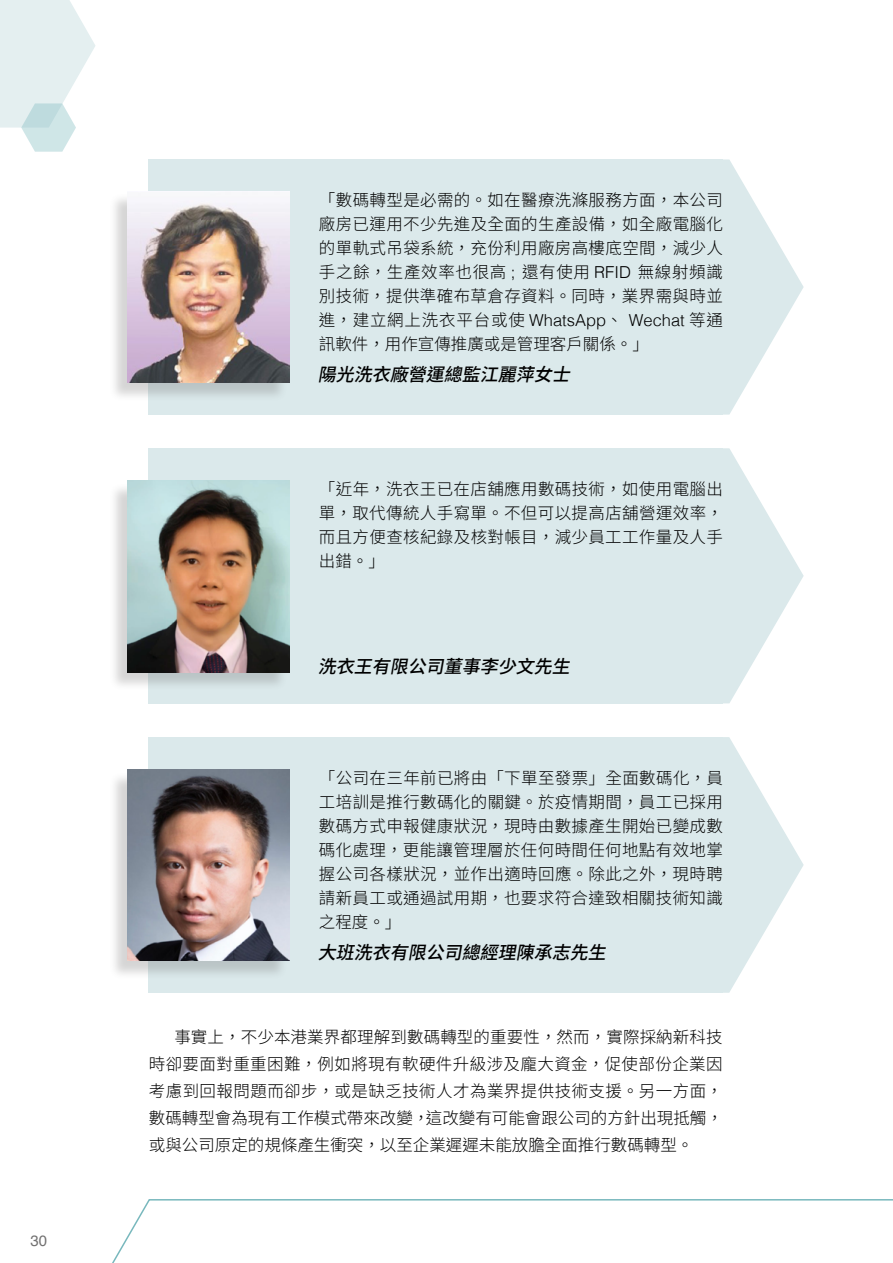
<style>
.page{position:relative;width:893px;height:1263px;background:#fff}
.page>*{position:absolute;margin:0;border:0;box-sizing:border-box;transform-origin:0 0}
.t1{font:italic 500 18px "Source Han Sans HK";color:#000}
.t2{font:300 16.5px/24px "Source Han Sans HK";letter-spacing:.02em;color:#000;text-align:justify}
.t3{font:15px "Helvetica";color:#727171}
.s1{font-family:"Helvetica"}
</style>
<div class="page">
<div style="left:149px;top:448px;width:574px;height:255px;background:#dbe9eb"></div>
<svg style="left:723px;top:448px;width:81px;height:255px;fill:#dbe9eb"></svg>
<div style="left:149px;top:737px;width:574px;height:255px;background:#dbe9eb"></div>
<svg style="left:506px;top:737px;width:298px;height:256px"></svg>
<div style="left:149px;top:159px;width:574px;height:256px;background:#dbe9eb"></div>
<div style="left:108px;top:482px;width:179px;height:209px;background:#595757;opacity:.25"></div>
<img style="left:128px;top:481px;width:161px;height:191px">
<div style="left:108px;top:771px;width:179px;height:209px;background:#595757;opacity:.25"></div>
<img style="left:128px;top:769px;width:161px;height:192px">
<svg style="left:723px;top:159px;width:81px;height:256px;fill:#dbe9eb"></svg>
<div style="left:108px;top:193px;width:179px;height:209px;background:#595757;opacity:.25"></div>
<img style="left:128px;top:191px;width:161px;height:192px">
<svg style="left:0;top:0;width:95px;height:152px"></svg>
<svg style="left:112px;top:1199px;width:781px;height:64px"></svg>
<p class="t3" style="left:30px;top:1229px;width:18px">30</p>
<p class="t2" style="left:319px;top:189px;width:405px">「數碼轉型是必需的。如在醫療洗滌服務方面，本公司廠房已運用不少先進及全面的生產設備，如全廠電腦化的單軌式吊袋系統，充份利用廠房高樓底空間，減少人手之餘，生產效率也很高 <span class="s1">;</span> 還有使用 <span class="s1">RFID</span> 無線射頻識別技術，提供準確布草倉存資料。同時，業界需與時並進，建立網上洗衣平台或使 <span class="s1">WhatsApp</span>、 <span class="s1">Wechat</span> 等通訊軟件，用作宣傳推廣或是管理客戶關係。」</p>
<p class="t1" style="left:318px;top:364px;width:263px">陽光洗衣廠營運總監江麗萍女士</p>
<p class="t2" style="left:319px;top:477px;width:405px">「近年，洗衣王已在店舖應用數碼技術，如使用電腦出單，取代傳統人手寫單。不但可以提高店舖營運效率，而且方便查核紀錄及核對帳目，減少員工工作量及人手出錯。」</p>
<p class="t1" style="left:318px;top:656px;width:263px">洗衣王有限公司董事李少文先生</p>
<p class="t2" style="left:319px;top:766px;width:405px">「公司在三年前已將由「下單至發票」全面數碼化，員工培訓是推行數碼化的關鍵。於疫情期間，員工已採用數碼方式申報健康狀況，現時由數據產生開始已變成數碼化處理，更能讓管理層於任何時間任何地點有效地掌握公司各樣狀況，並作出適時回應。除此之外，現時聘請新員工或通過試用期，也要求符合達致相關技術知識之程度。」</p>
<p class="t1" style="left:318px;top:942px;width:299px">大班洗衣有限公司總經理陳承志先生</p>
<p class="t2" style="left:149px;top:1024px;width:576px;line-height:27px;text-indent:26px">事實上，不少本港業界都理解到數碼轉型的重要性，然而，實際採納新科技時卻要面對重重困難，例如將現有軟硬件升級涉及龐大資金，促使部份企業因考慮到回報問題而卻步，或是缺乏技術人才為業界提供技術支援。另一方面，數碼轉型會為現有工作模式帶來改變，這改變有可能會跟公司的方針出現抵觸，或與公司原定的規條產生衝突，以至企業遲遲未能放膽全面推行數碼轉型。</p>
</div>
